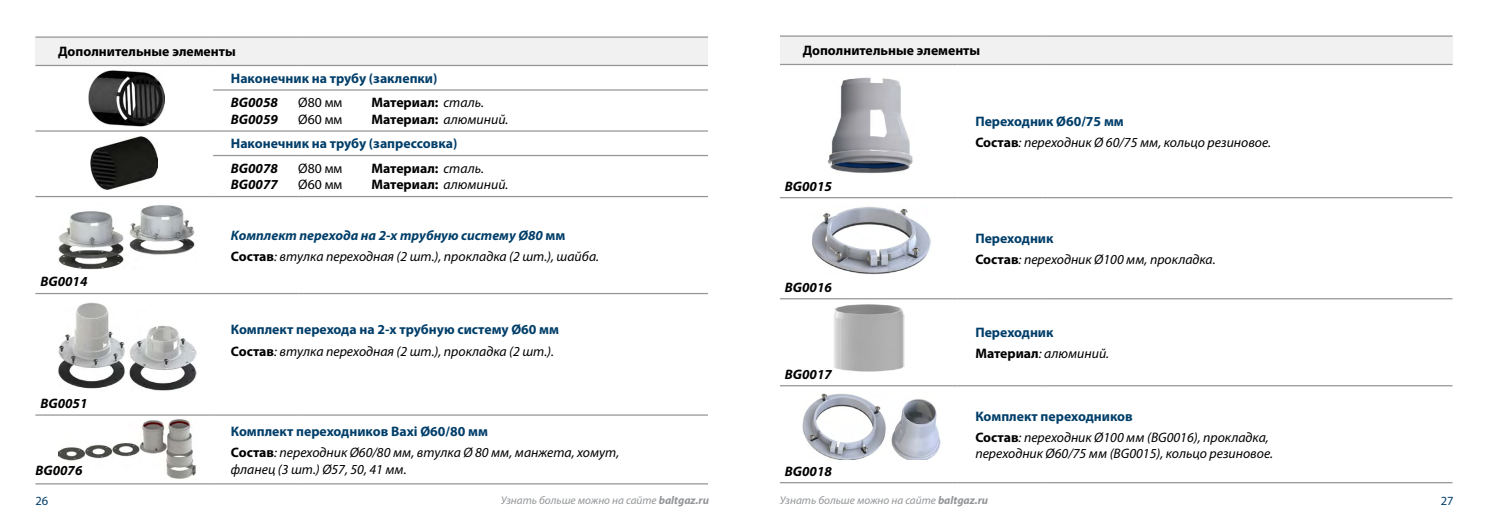
<style>
.page{position:relative;width:1489px;height:525px;background:#fff}
.page>*{position:absolute;margin:0;border:0;box-sizing:border-box;transform-origin:0 0}
.t1{font:italic 13.75px/21.2px "Myriad Pro";color:#000}
.t2{font:700 13.75px/21.2px "Myriad Pro";color:#003e69}
.t3{font:700 13.75px "Myriad Pro";color:#000}
.t4{font:italic 700 13.75px/16.5px "Myriad Pro";color:#000}
.t5{font:13.75px "Myriad Pro";color:#000}
.t6{font:12.5px "Myriad Pro";color:#003e69}
.t7{font:italic 11.25px "Myriad Pro";color:#939598}
.s1{font-weight:400;font-style:italic}
.s2{color:#000}
.s3{font-weight:400;font-style:italic;color:#000}
.s4{font-weight:700;font-style:normal;color:#003e69}
.s5{font-weight:700;font-style:normal}
.s6{font-weight:700;color:#003e69}
.s7{font-weight:700}
</style>
<div class="page">
<div style="left:780px;top:36px;width:672px;height:28px;background:#f1f1f2"></div>
<hr style="left:780px;top:35px;width:177px;height:2px;background:#939598">
<hr style="left:957px;top:35px;width:85px;height:2px;background:#939598">
<hr style="left:1042px;top:35px;width:410px;height:2px;background:#939598">
<hr style="left:780px;top:64px;width:177px;height:1px;background:#939598">
<hr style="left:957px;top:64px;width:85px;height:1px;background:#939598">
<hr style="left:1042px;top:64px;width:410px;height:1px;background:#939598">
<hr style="left:780px;top:197px;width:177px;height:1px;background:#939598">
<hr style="left:957px;top:197px;width:85px;height:1px;background:#939598">
<hr style="left:1042px;top:197px;width:410px;height:1px;background:#939598">
<hr style="left:780px;top:298px;width:177px;height:1px;background:#939598">
<hr style="left:957px;top:298px;width:85px;height:1px;background:#939598">
<hr style="left:1042px;top:298px;width:410px;height:1px;background:#939598">
<hr style="left:780px;top:385px;width:177px;height:1px;background:#939598">
<hr style="left:957px;top:385px;width:85px;height:1px;background:#939598">
<hr style="left:1042px;top:385px;width:410px;height:1px;background:#939598">
<hr style="left:780px;top:482px;width:177px;height:1px;background:#939598">
<hr style="left:957px;top:482px;width:85px;height:1px;background:#939598">
<hr style="left:1042px;top:482px;width:410px;height:1px;background:#939598">
<img style="left:827px;top:77px;width:86px;height:97px">
<img style="left:812px;top:207px;width:118px;height:67px">
<img style="left:834px;top:304px;width:70px;height:68px">
<img style="left:802px;top:393px;width:138px;height:66px">
<div style="left:35px;top:37px;width:673px;height:28px;background:#f1f1f2"></div>
<hr style="left:213px;top:89px;width:85px;height:2px;background:#939598">
<hr style="left:298px;top:89px;width:410px;height:2px;background:#939598">
<hr style="left:35px;top:36px;width:178px;height:2px;background:#939598">
<hr style="left:213px;top:36px;width:85px;height:2px;background:#939598">
<hr style="left:298px;top:36px;width:410px;height:2px;background:#939598">
<hr style="left:35px;top:65px;width:178px;height:1px;background:#939598">
<hr style="left:213px;top:65px;width:85px;height:1px;background:#939598">
<hr style="left:298px;top:65px;width:410px;height:1px;background:#939598">
<hr style="left:35px;top:130px;width:178px;height:1px;background:#939598">
<hr style="left:213px;top:130px;width:85px;height:1px;background:#939598">
<hr style="left:298px;top:130px;width:410px;height:1px;background:#939598">
<hr style="left:213px;top:155px;width:85px;height:1px;background:#939598">
<hr style="left:298px;top:155px;width:410px;height:1px;background:#939598">
<hr style="left:35px;top:196px;width:178px;height:1px;background:#939598">
<hr style="left:213px;top:196px;width:85px;height:1px;background:#939598">
<hr style="left:298px;top:196px;width:410px;height:1px;background:#939598">
<hr style="left:35px;top:293px;width:178px;height:1px;background:#939598">
<hr style="left:213px;top:293px;width:85px;height:1px;background:#939598">
<hr style="left:298px;top:293px;width:410px;height:1px;background:#939598">
<hr style="left:35px;top:414px;width:178px;height:1px;background:#939598">
<hr style="left:213px;top:414px;width:85px;height:1px;background:#939598">
<hr style="left:298px;top:414px;width:410px;height:1px;background:#939598">
<hr style="left:35px;top:483px;width:178px;height:1px;background:#939598">
<hr style="left:213px;top:483px;width:85px;height:1px;background:#939598">
<hr style="left:298px;top:483px;width:410px;height:1px;background:#939598">
<img style="left:89px;top:71px;width:76px;height:56px">
<img style="left:91px;top:136px;width:67px;height:53px">
<img style="left:58px;top:205px;width:137px;height:65px">
<img style="left:58px;top:302px;width:138px;height:89px">
<img style="left:58px;top:419px;width:138px;height:60px">
<p class="t3" style="left:58px;top:43px;width:179px">Дополнительные элементы</p>
<p class="t2" style="left:231px;top:67px;width:208px">Наконечник на трубу (заклепки)</p>
<p class="t4" style="left:231px;top:94px;width:49px">BG0058<br>BG0059</p>
<p class="t5" style="left:298px;top:94px;width:46px">Ø80 мм</p>
<p class="t3" style="left:371px;top:94px;width:114px">Материал: <span class="s1">сталь.</span></p>
<p class="t5" style="left:298px;top:111px;width:46px">Ø60 мм</p>
<p class="t2" style="left:231px;top:106px;width:279px;line-height:24.5px;text-indent:141px"><span class="s2">Материал:</span> <span class="s3">алюминий.<br></span>Наконечник на трубу (запрессовка)</p>
<p class="t4" style="left:231px;top:159px;width:49px">BG0078<br>BG0077</p>
<p class="t5" style="left:298px;top:160px;width:46px">Ø80 мм</p>
<p class="t3" style="left:371px;top:159px;width:114px">Материал: <span class="s1">сталь.</span></p>
<p class="t5" style="left:298px;top:176px;width:46px">Ø60 мм</p>
<p class="t3" style="left:371px;top:176px;width:138px">Материал: <span class="s1">алюминий.</span></p>
<p class="t3" style="left:802px;top:42px;width:179px">Дополнительные элементы</p>
<p class="t4" style="left:785px;top:177px;width:49px">BG0015</p>
<p class="t1" style="left:975px;top:110px;width:297px"><span class="s4">Переходник Ø60/75 мм<br></span><span class="s5">Состав</span>: переходник Ø 60/75 мм, кольцо резиновое.</p>
<p class="t1" style="left:231px;top:224px;width:370px"><span class="s6">Комплект перехода на 2-х трубную систему Ø80</span> <span class="s4">мм<br></span><span class="s5">Состав</span>: втулка переходная (2 шт.), прокладка (2 шт.), шайба.</p>
<p class="t1" style="left:975px;top:227px;width:242px"><span class="s4">Переходник<br></span><span class="s5">Состав</span>: переходник Ø100 мм, прокладка.</p>
<p class="t4" style="left:40px;top:273px;width:49px">BG0014</p>
<p class="t4" style="left:785px;top:278px;width:49px">BG0016</p>
<p class="t2" style="left:231px;top:318px;width:330px">Комплект перехода на 2-х трубную систему Ø60 мм<br><span class="s2">Состав</span><span class="s3">: втулка переходная (2 шт.), прокладка (2 шт.).</span></p>
<p class="t2" style="left:975px;top:321px;width:135px">Переходник<br><span class="s2">Материал</span><span class="s3">: алюминий.</span></p>
<p class="t4" style="left:785px;top:365px;width:49px">BG0017</p>
<p class="t4" style="left:40px;top:394px;width:49px">BG0051</p>
<p class="t1" style="left:231px;top:420px;width:390px"><span class="s4">Комплект переходников Baxi Ø60/80 мм<br></span><span class="s5">Состав</span>: переходник Ø60/80 мм, втулка Ø 80 мм, манжета, хомут,</p>
<p class="t1" style="left:975px;top:405px;width:295px"><span class="s4">Комплект переходников<br></span><span class="s5">Состав</span>: переходник Ø100 мм (BG0016), прокладка,</p>
<p class="t1" style="left:975px;top:442px;width:299px">переходник Ø60/75 мм (BG0015), кольцо резиновое.</p>
<p class="t4" style="left:35px;top:461px;width:49px">BG0076</p>
<p class="t1" style="left:231px;top:458px;width:177px">фланец (3 шт.) Ø57, 50, 41 мм.</p>
<p class="t4" style="left:785px;top:462px;width:49px">BG0018</p>
<p class="t6" style="left:35px;top:492px;width:14px">26</p>
<p class="t7" style="left:500px;top:493px;width:210px">Узнать больше можно на сайте <span class="s7">baltgaz.ru</span></p>
<p class="t7" style="left:780px;top:493px;width:210px">Узнать больше можно на сайте <span class="s7">baltgaz.ru</span></p>
<p class="t6" style="left:1440px;top:492px;width:14px">27</p>
</div>
